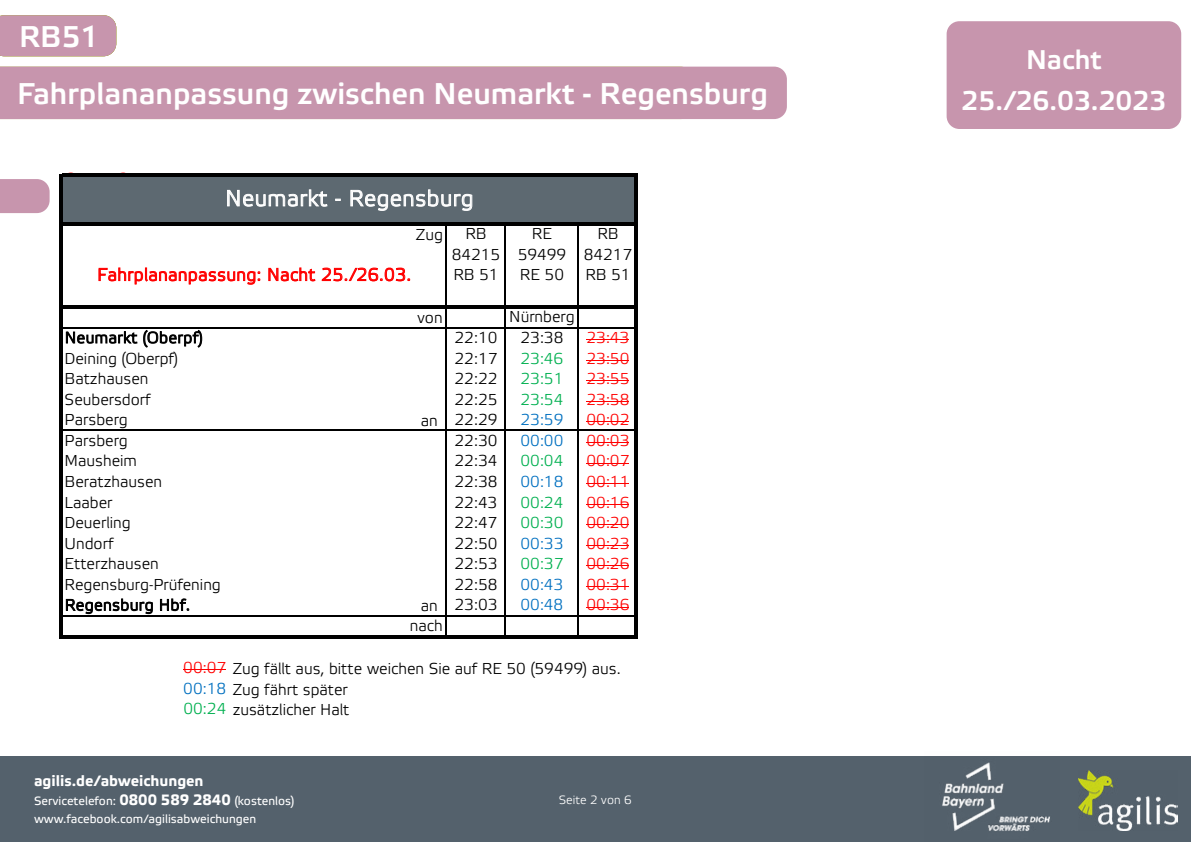
<style>
.page{position:relative;width:1191px;height:842px;background:#fff}
.page>*{position:absolute;margin:0;border:0;box-sizing:border-box;transform-origin:0 0}
.t1{font:500 30px/57.1px "Etelka";color:#fff}
.t2{font:500 27px/40.9px "Etelka";color:#fff;text-align:center}
.t3{font:300 22.3px "Etelka";letter-spacing:.025em;color:#fff}
.t4{font:300 17.5px "Etelka";letter-spacing:.025em;color:#f00}
.t5{font:300 15.8px/20.6px "Etelka";color:#000}
.t6{font:300 15.8px "Etelka";letter-spacing:.005em;color:#f00}
.t7{font:300 15.8px "Etelka";letter-spacing:.005em;color:#00b050}
.t8{font:300 15.8px "Etelka";letter-spacing:.03em;color:#000}
.t9{font:300 15.8px "Etelka";letter-spacing:.005em;color:#0070c0}
.t10{font:700 15px "Etelka Text";color:#fff}
.t11{font:12px/18px "Etelka Text";color:#fff}
.t12{font:300 12px "Etelka";color:#fff}
.s1{color:#f00}
.s2{color:#0070c0}
.s3{color:#00b050}
.s4{font-weight:700;font-size:15px}
</style>
<div class="page">
<div style="left:0;top:757px;width:1191px;height:85px;background:#54616c"></div>
<img style="left:1078px;top:771px;width:100px;height:59px">
<div style="left:946px;top:21px;width:235px;height:108px;background:#c795ad;border-radius:13px"></div>
<div style="left:0;top:179px;width:50px;height:34px;background:#c795ad"></div>
<div style="left:0;top:67px;width:787px;height:52px;background:#c795ad"></div>
<div style="left:0;top:15px;width:116px;height:41px;background:#c795ad"></div>
<img style="left:924px;top:756px;width:135px;height:75px">
<div style="left:62px;top:175px;width:574px;height:49px;background:#5d6971"></div>
<hr style="left:586px;top:339px;width:43px;height:1px;background:#f00">
<hr style="left:586px;top:360px;width:43px;height:1px;background:#f00">
<hr style="left:586px;top:380px;width:43px;height:1px;background:#f00">
<hr style="left:586px;top:401px;width:43px;height:1px;background:#f00">
<hr style="left:586px;top:422px;width:43px;height:1px;background:#f00">
<hr style="left:586px;top:442px;width:43px;height:1px;background:#f00">
<hr style="left:586px;top:463px;width:43px;height:1px;background:#f00">
<hr style="left:586px;top:483px;width:43px;height:1px;background:#f00">
<hr style="left:586px;top:504px;width:43px;height:1px;background:#f00">
<hr style="left:586px;top:524px;width:43px;height:1px;background:#f00">
<hr style="left:586px;top:545px;width:43px;height:1px;background:#f00">
<hr style="left:586px;top:566px;width:43px;height:1px;background:#f00">
<hr style="left:586px;top:586px;width:43px;height:1px;background:#f00">
<hr style="left:586px;top:607px;width:43px;height:1px;background:#f00">
<hr style="left:183px;top:670px;width:43px;height:1px;background:#f00">
<hr style="left:60px;top:174px;width:3px;height:131px;background:#000">
<hr style="left:445px;top:225px;width:2px;height:80px;background:#000">
<hr style="left:504px;top:225px;width:1px;height:80px;background:#000">
<hr style="left:577px;top:225px;width:2px;height:80px;background:#000">
<hr style="left:63px;top:327px;width:166px;height:1px;background:#000">
<hr style="left:229px;top:327px;width:188px;height:1px;background:#000">
<hr style="left:63px;top:430px;width:166px;height:1px;background:#000">
<hr style="left:229px;top:430px;width:188px;height:1px;background:#000">
<hr style="left:60px;top:309px;width:3px;height:330px;background:#000">
<hr style="left:635px;top:177px;width:3px;height:462px;background:#000">
<hr style="left:445px;top:309px;width:2px;height:327px;background:#000">
<hr style="left:504px;top:309px;width:1px;height:327px;background:#000">
<hr style="left:577px;top:309px;width:2px;height:327px;background:#000">
<hr style="left:63px;top:174px;width:575px;height:3px;background:#000">
<hr style="left:63px;top:222px;width:575px;height:3px;background:#000">
<hr style="left:60px;top:305px;width:575px;height:4px;background:#000">
<hr style="left:417px;top:327px;width:218px;height:1px;background:#000">
<hr style="left:417px;top:430px;width:218px;height:1px;background:#000">
<hr style="left:63px;top:615px;width:572px;height:1px;background:#000">
<hr style="left:63px;top:636px;width:575px;height:3px;background:#000">
<h1 class="t1" style="left:17px;top:9px;width:752px">RB51<br>Fahrplananpassung zwischen Neumarkt - Regensburg</h1>
<h1 class="t1" style="left:62px;top:9px;width:39px">26</h1>
<h1 class="t1" style="left:436px;top:66px;width:236px">Ebern - Bamberg</h1>
<h3 class="t3" style="left:225px;top:186px;width:250px">Neumarkt - Regensburg</h3>
<p class="t5" style="left:416px;top:225px;width:29px">Zug</p>
<p class="t4" style="left:97px;top:265px;width:315px">Fahrplananpassung: Nacht 25./26.03.</p>
<p class="t5" style="left:417px;top:308px;width:27px">von</p>
<p class="t5" style="left:452px;top:224px;width:182px;text-indent:146px">RB<br>84215 59499 84217<br>RB 51</p>
<p class="t5" style="left:465px;top:224px;width:23px">RB</p>
<p class="t5" style="left:532px;top:224px;width:22px">RE</p>
<p class="t5" style="left:520px;top:265px;width:46px">RE 50</p>
<p class="t5" style="left:585px;top:265px;width:47px">RB 51</p>
<p class="t5" style="left:509px;top:307px;width:67px">Nürnberg</p>
<p class="t8" style="left:65px;top:329px;width:139px">Neumarkt (Oberpf)</p>
<p class="t5" style="left:454px;top:328px;width:44px">22:10</p>
<p class="t5" style="left:520px;top:328px;width:44px">23:38</p>
<p class="t6" style="left:586px;top:329px;width:44px">23:43</p>
<p class="t5" style="left:65px;top:349px;width:115px">Deining (Oberpf)</p>
<p class="t5" style="left:454px;top:349px;width:44px">22:17</p>
<p class="t7" style="left:520px;top:349px;width:44px">23:46</p>
<p class="t6" style="left:586px;top:349px;width:44px">23:50</p>
<p class="t5" style="left:65px;top:369px;width:85px">Batzhausen</p>
<p class="t5" style="left:454px;top:369px;width:44px">22:22</p>
<p class="t7" style="left:520px;top:370px;width:44px">23:51</p>
<p class="t6" style="left:586px;top:370px;width:44px">23:55</p>
<p class="t5" style="left:65px;top:390px;width:88px">Seubersdorf</p>
<p class="t5" style="left:454px;top:390px;width:44px">22:25</p>
<p class="t7" style="left:520px;top:390px;width:44px">23:54</p>
<p class="t6" style="left:586px;top:390px;width:44px">23:58</p>
<p class="t5" style="left:65px;top:410px;width:65px">Parsberg</p>
<p class="t5" style="left:421px;top:410px;width:78px">an 22:29</p>
<p class="t9" style="left:520px;top:411px;width:44px">23:59</p>
<p class="t6" style="left:586px;top:411px;width:44px">00:02</p>
<p class="t5" style="left:65px;top:431px;width:65px">Parsberg</p>
<p class="t5" style="left:454px;top:431px;width:44px">22:30</p>
<p class="t9" style="left:520px;top:431px;width:44px">00:00</p>
<p class="t6" style="left:586px;top:431px;width:44px">00:03</p>
<p class="t5" style="left:65px;top:451px;width:74px">Mausheim</p>
<p class="t5" style="left:454px;top:451px;width:44px">22:34</p>
<p class="t7" style="left:520px;top:452px;width:44px">00:04</p>
<p class="t6" style="left:586px;top:452px;width:44px">00:07</p>
<p class="t5" style="left:65px;top:472px;width:99px">Beratzhausen</p>
<p class="t5" style="left:454px;top:472px;width:44px">22:38</p>
<p class="t9" style="left:520px;top:473px;width:44px">00:18</p>
<p class="t6" style="left:586px;top:473px;width:44px">00:11</p>
<p class="t5" style="left:65px;top:493px;width:50px">Laaber</p>
<p class="t5" style="left:454px;top:493px;width:44px">22:43</p>
<p class="t7" style="left:520px;top:493px;width:44px">00:24</p>
<p class="t6" style="left:586px;top:493px;width:44px">00:16</p>
<p class="t5" style="left:65px;top:513px;width:68px">Deuerling</p>
<p class="t5" style="left:454px;top:513px;width:44px">22:47</p>
<p class="t7" style="left:520px;top:514px;width:44px">00:30</p>
<p class="t6" style="left:586px;top:514px;width:44px">00:20</p>
<p class="t5" style="left:65px;top:534px;width:50px">Undorf</p>
<p class="t5" style="left:454px;top:534px;width:44px">22:50</p>
<p class="t9" style="left:520px;top:534px;width:44px">00:33</p>
<p class="t6" style="left:586px;top:534px;width:44px">00:23</p>
<p class="t5" style="left:65px;top:554px;width:96px">Etterzhausen</p>
<p class="t5" style="left:454px;top:554px;width:44px">22:53</p>
<p class="t7" style="left:520px;top:555px;width:44px">00:37</p>
<p class="t6" style="left:586px;top:555px;width:44px">00:26</p>
<p class="t5" style="left:65px;top:575px;width:158px">Regensburg-Prüfening</p>
<p class="t5" style="left:454px;top:575px;width:44px">22:58</p>
<p class="t9" style="left:520px;top:575px;width:44px">00:43</p>
<p class="t6" style="left:586px;top:575px;width:44px">00:31</p>
<p class="t8" style="left:65px;top:596px;width:127px">Regensburg Hbf.</p>
<p class="t5" style="left:421px;top:595px;width:78px">an 23:03</p>
<p class="t9" style="left:520px;top:596px;width:44px">00:48</p>
<p class="t6" style="left:586px;top:596px;width:44px">00:36</p>
<p class="t5" style="left:410px;top:616px;width:35px">nach</p>
<p class="t5" style="left:183px;top:659px;width:439px"><span class="s1">00:07</span> Zug fällt aus, bitte weichen Sie auf RE 50 (59499) aus.<br><span class="s2">00:18</span> Zug fährt später<br><span class="s3">00:24</span> zusätzlicher Halt</p>
<p class="t10" style="left:34px;top:772px;width:171px">agilis.de/abweichungen</p>
<p class="t11" style="left:34px;top:792px;width:262px">Servicetelefon: <span class="s4">0800 589 2840</span> (kostenlos) www.facebook.com/agilisabweichungen</p>
<p class="t12" style="left:559px;top:793px;width:74px">Seite 2 von 6</p>
<h2 class="t2" style="left:961px;top:40px;width:206px">Nacht<br>25./26.03.2023</h2>
</div>
